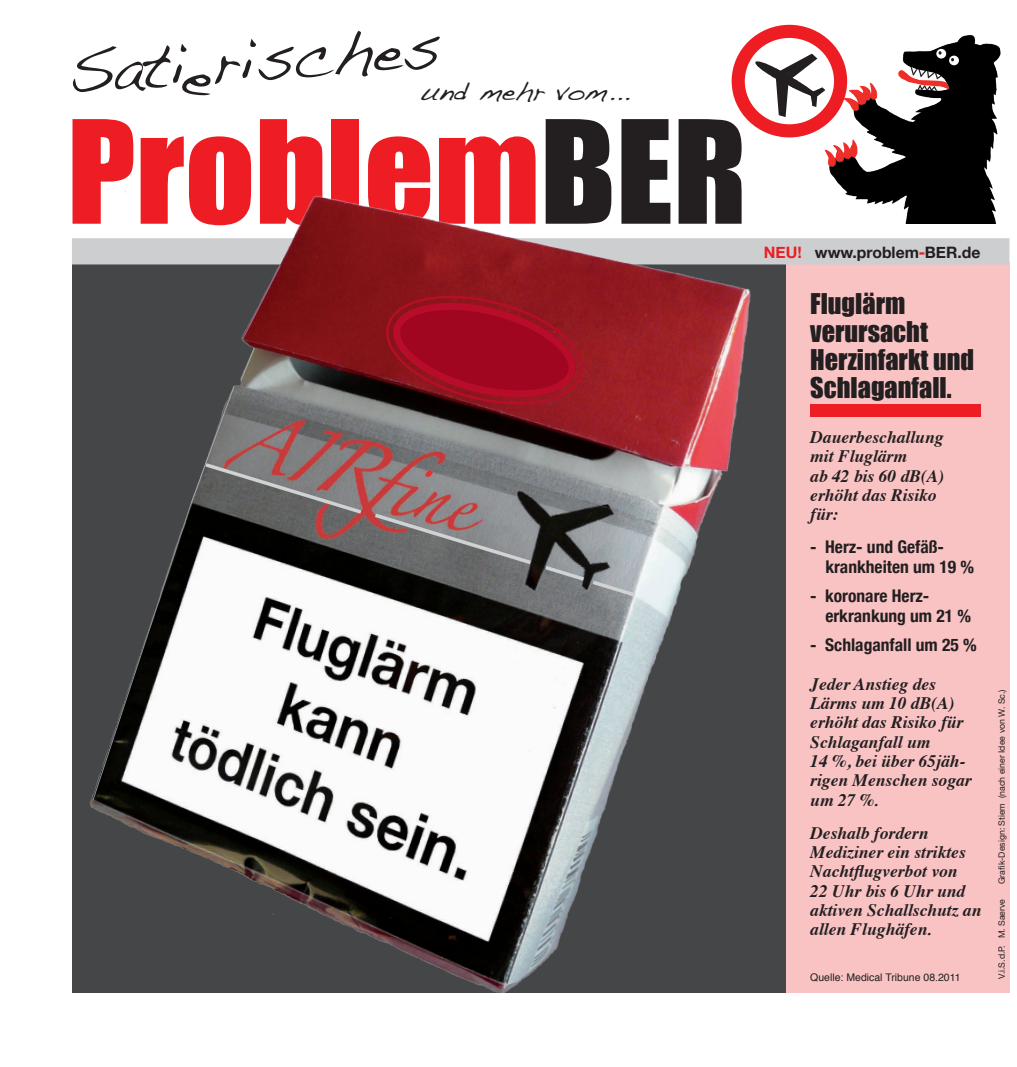
<style>
.page{position:relative;width:1017px;height:1067px;background:#fff}
.page>*{position:absolute;margin:0;border:0;box-sizing:border-box;transform-origin:0 0}
.t1{font:132.3px "Impact";color:#ee1d23;scale:1.04 1}
.t2{font:61.77px "Handwriting Dakota";color:#231f20}
.t3{font:27.47px "Handwriting Dakota";color:#231f20}
.t4{font:26.25px/28px "Impact";color:#231f20}
.t5{font:italic 700 17.5px/19.2px "Times";color:#231f20}
.t6{font:700 condensed 17.5px/19.2px "Helvetica Neue";color:#231f20}
.t7{font:700 15.75px "Helvetica Neue";color:#231f20}
.t8{font:10.5px "Helvetica";color:#231f20}
.t9{font:8.75px "Helvetica Neue";color:#231f20}
.s1{color:#231f20}
.s2{color:#ee1d23}
.s3{font-weight:900;font-stretch:condensed;color:#ee1d23}
</style>
<div class="page">
<div style="left:786px;top:262px;width:223px;height:730px;background:#f9c3c4"></div>
<img style="left:824px;top:35px;width:177px;height:189px">
<img style="left:824px;top:81px;width:55px;height:87px">
<svg style="left:936px;top:49px;width:10px;height:10px"></svg>
<div style="left:949px;top:56px;width:10px;height:9px;background:#fff;border-radius:50%"></div>
<svg style="left:909px;top:51px;width:45px;height:42px"></svg>
<svg style="left:753px;top:44px;width:82px;height:86px"></svg>
<div style="left:732px;top:25px;width:115px;height:112px;border:13px solid #ee1d23;border-radius:50%"></div>
<div style="left:72px;top:238px;width:937px;height:26px;background:#cdced0"></div>
<img style="left:72px;top:191px;width:708px;height:802px">
<svg style="left:371px;top:511px;width:164px;height:56px"></svg>
<svg style="left:542px;top:563px;width:97px;height:36px"></svg>
<svg style="left:379px;top:286px;width:211px;height:125px"></svg>
<div style="left:810px;top:404px;width:171px;height:13px;background:#ee1d23"></div>
<svg style="left:241px;top:264px;width:41px;height:76px"></svg>
<svg style="left:92px;top:347px;width:273px;height:454px"></svg>
<h2 class="t2" style="left:65px;top:35px;width:375px;rotate:-4deg">Sati risches</h2>
<h3 class="t3" style="left:421px;top:74px;width:210px">und mehr vom...</h3>
<h1 class="t1" style="left:67px;top:90px;width:655px">Problem<span class="s1">BER</span></h1>
<p class="t7" style="left:764px;top:242px;width:218px"><span class="s2">NEU!</span> www.problem<span class="s3">-</span>BER.de</p>
<h3 class="t4" style="left:810px;top:289px;width:165px">Fluglärm verursacht<br>Herzinfarkt und<br>Schlaganfall.</h3>
<p class="t5" style="left:810px;top:426px;width:136px">Dauerbeschallung mit Fluglärm<br>ab 42 bis 60 dB(A) erhöht das Risiko für:</p>
<p class="t6" style="left:825px;top:537px;width:150px;text-indent:-15px">- Herz- und Gefäß&shy;krankheiten um 19 %</p>
<p class="t6" style="left:825px;top:586px;width:147px;text-indent:-15px">- koronare Herz&shy;erkrankung um 21 %</p>
<p class="t6" style="left:810px;top:635px;width:168px">- Schlaganfall um 25 %</p>
<p class="t5" style="left:810px;top:673px;width:163px">Jeder Anstieg des<br>Lärms um 10 dB(A) erhöht das Risiko für<br>Schlaganfall um<br>14 %, bei über 65jäh&shy;rigen Menschen sogar um 27 %.</p>
<p class="t5" style="left:810px;top:821px;width:173px">Deshalb fordern<br>Mediziner ein striktes<br>Nachtflugverbot von<br>22 Uhr bis 6 Uhr und aktiven Schallschutz an allen Flughäfen.</p>
<p class="t8" style="left:810px;top:968px;width:152px">Quelle: Medical Tribune 08.2011</p>
<p class="t9" style="left:996px;top:884px;width:196px;rotate:-90deg">Grafik-Design: Stiem (nach einer Idee von W. Sc.)</p>
<p class="t9" style="left:996px;top:978px;width:81px;rotate:-90deg">V.i.S.d.P. M. Saerve</p>
</div>
